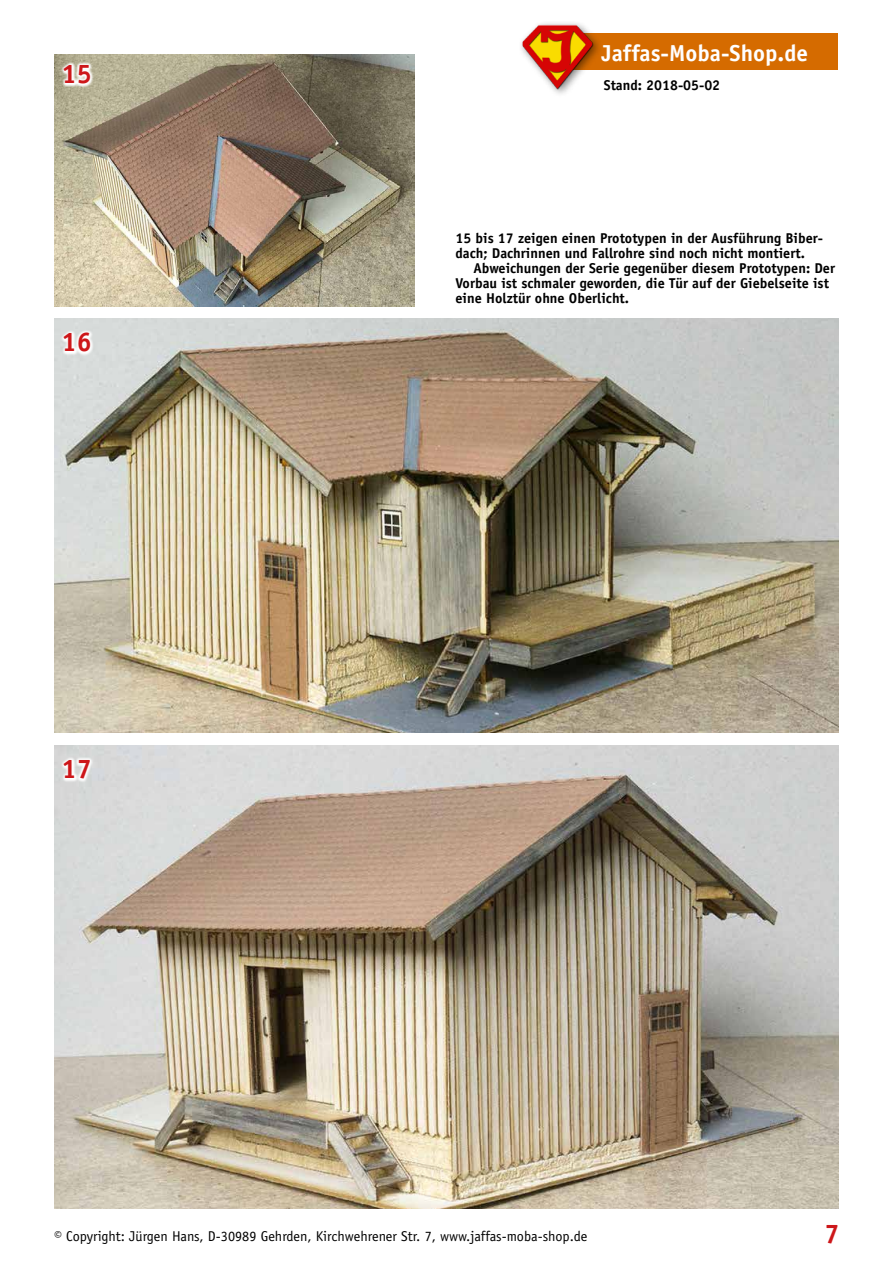
<style>
.page{position:relative;width:893px;height:1263px;background:#fff}
.page>*{position:absolute;margin:0;border:0;box-sizing:border-box;transform-origin:0 0}
.t1{font:700 27px "Officina Sans";color:#cd171a}
.t2{font:700 23.1px "Officina Sans";color:#fff}
.t3{font:700 14.25px/15px "Officina Sans";color:#000}
.t4{font:14.25px "Officina Sans";color:#000}
</style>
<div class="page">
<img style="left:54px;top:54px;width:360px;height:252px">
<img style="left:54px;top:745px;width:785px;height:464px">
<img style="left:54px;top:318px;width:785px;height:415px">
<div style="left:552px;top:33px;width:286px;height:36px;background:#d56b00"></div>
<div style="left:518px;top:20px;width:85px;height:78px;background:#000;opacity:.5"></div>
<img style="left:520px;top:24px;width:74px;height:65px">
<svg style="left:61px;top:62px;width:33px;height:26px"></svg>
<svg style="left:61px;top:329px;width:33px;height:27px"></svg>
<svg style="left:61px;top:757px;width:33px;height:26px"></svg>
<h1 class="t1" style="left:62px;top:57px;width:32px">15</h1>
<h1 class="t1" style="left:62px;top:325px;width:32px">16</h1>
<h1 class="t1" style="left:62px;top:752px;width:32px">17</h1>
<h2 class="t2" style="left:601px;top:39px;width:208px">Jaffas-Moba-Shop.de</h2>
<p class="t3" style="left:604px;top:77px;width:118px">Stand: 2018-05-02</p>
<p class="t3" style="left:455px;top:231px;width:369px">15 bis 17 zeigen einen Prototypen in der Ausführung Biber&shy;dach; Dachrinnen und Fallrohre sind noch nicht montiert.</p>
<p class="t3" style="left:455px;top:261px;width:381px;text-indent:18px">Abweichungen der Serie gegenüber diesem Prototypen: Der<br>Vorbau ist schmaler geworden, die Tür auf der Giebelseite ist eine Holztür ohne Oberlicht.</p>
<p class="t4" style="left:54px;top:1227px;width:535px">© Copyright: Jürgen Hans, D-30989 Gehrden, Kirchwehrener Str. 7, www.jaffas-moba-shop.de</p>
<h1 class="t1" style="left:824px;top:1217px;width:17px">7</h1>
</div>
